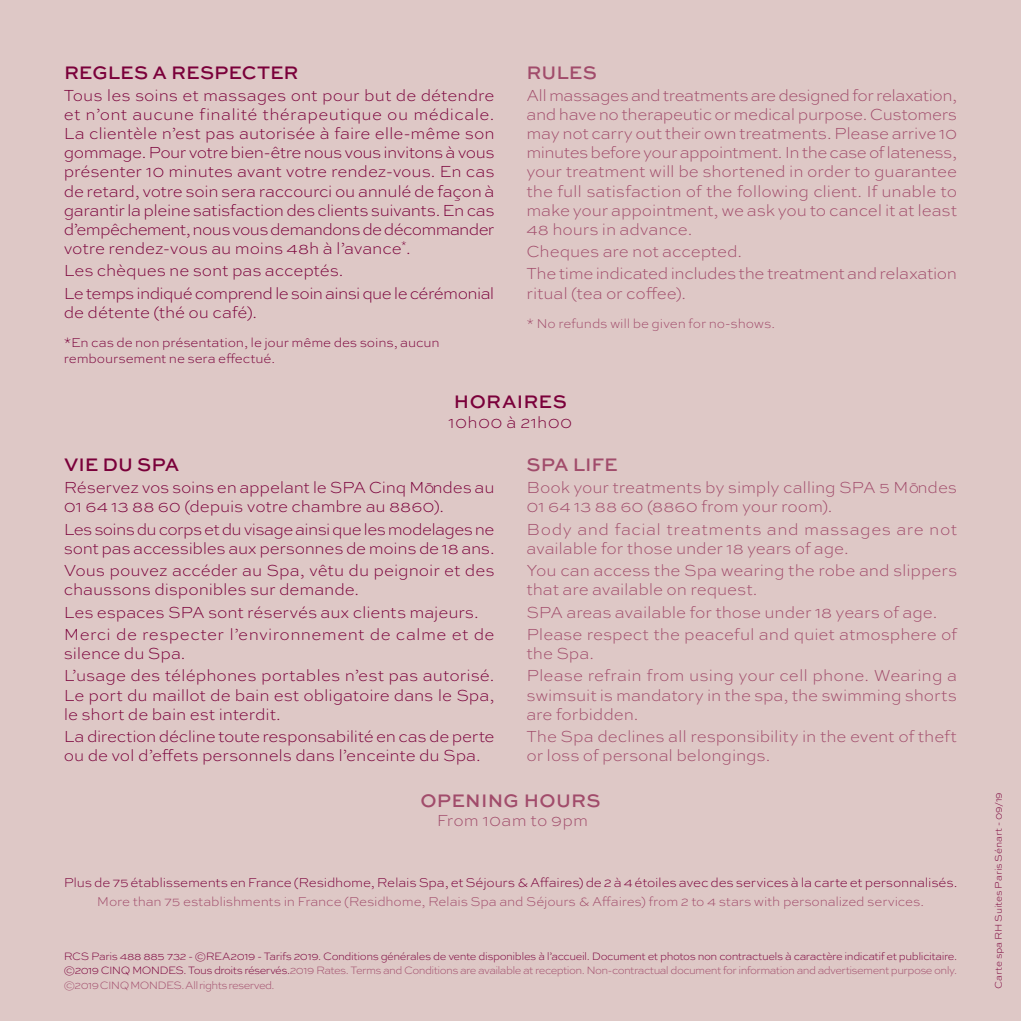
<style>
.page{position:relative;width:1021px;height:1021px;background:#fff}
.page>*{position:absolute;margin:0;border:0;box-sizing:border-box;transform-origin:0 0}
.t1{font:500 19.12px "Sweet Sans";letter-spacing:.005em;color:#7a003a}
.t2{font:500 19.12px "Sweet Sans";letter-spacing:.01em;color:#a14c6b}
.t3{font:300 expanded 16.88px/19.1px "Sweet Sans";letter-spacing:-.005em;color:#a14c6b}
.t4{font:300 expanded 16.88px/19.1px "Sweet Sans";letter-spacing:-.01em;color:#7a003a}
.t5{font:300 expanded 16.88px/19.1px "Sweet Sans";letter-spacing:-.03em;color:#7a003a}
.t6{font:300 expanded 16.88px/22.3px "Sweet Sans";letter-spacing:.01em;color:#7a003a}
.t7{font:300 expanded 16.88px/22.3px "Sweet Sans";letter-spacing:-.035em;color:#7a003a}
.t8{font:300 expanded 16.88px/19.1px "Sweet Sans";letter-spacing:.02em;color:#a14c6b}
.t9{font:300 expanded 16.88px "Sweet Sans";letter-spacing:.02em;color:#7a003a}
.t10{font:300 expanded 13.5px/16.2px "Sweet Sans";letter-spacing:-.01em;color:#7a003a}
.t11{font:300 expanded 13.5px "Sweet Sans";letter-spacing:-.015em;color:#a14c6b}
.t12{font:300 expanded 11.25px/14.8px "Sweet Sans";letter-spacing:-.055em;color:#7a003a;text-align:justify}
.t13{font:300 expanded 10.12px "Sweet Sans";letter-spacing:-.01em;color:#7a003a}
.s1{color:#a14c6b}
</style>
<div class="page">
<div style="left:0;top:0;width:1020px;height:1020px;background:#dec8c6"></div>
<p class="t1" style="left:64px;top:61px;width:236px">REGLES A RESPECTER</p>
<p class="t4" style="left:64px;top:86px;width:432px;text-align:justify">Tous les soins et massages ont pour but de détendre et n’ont aucune finalité thérapeutique ou médicale.<br>La clientèle n’est pas autorisée à faire elle-même son gommage. Pour votre bien-être nous vous invitons à vous présenter 10 minutes avant votre rendez-vous. En cas de retard, votre soin sera raccourci ou annulé de façon à garantir la pleine satisfaction des clients suivants. En cas d’empêchement, nous vous demandons de décommander votre rendez-vous au moins 48h à l’avance<sup>*</sup>.</p>
<p class="t7" style="left:64px;top:260px;width:432px">Les chèques ne sont pas acceptés.<br>Le temps indiqué comprend le soin ainsi que le cérémonial</p>
<p class="t4" style="left:64px;top:303px;width:195px">de détente (thé ou café).</p>
<p class="t10" style="left:64px;top:334px;width:377px">*En cas de non présentation, le jour même des soins, aucun remboursement ne sera effectué.</p>
<p class="t2" style="left:526px;top:61px;width:72px">RULES</p>
<p class="t3" style="left:526px;top:86px;width:432px;text-align:justify">All massages and treatments are designed for relaxation, and have no therapeutic or medical purpose. Customers may not carry out their own treatments. Please arrive 10 minutes before your appointment. In the case of lateness, your treatment will be shortened in order to guarantee the full satisfaction of the following client. If unable to make your appointment, we ask you to cancel it at least 48 hours in advance.</p>
<p class="t3" style="left:526px;top:241px;width:432px;line-height:22.3px">Cheques are not accepted.<br>The time indicated includes the treatment and relaxation</p>
<p class="t3" style="left:526px;top:284px;width:161px">ritual (tea or coffee).</p>
<p class="t11" style="left:526px;top:315px;width:250px">* No refunds will be given for no-shows.</p>
<p class="t1" style="left:454px;top:391px;width:114px">HORAIRES</p>
<p class="t9" style="left:448px;top:412px;width:125px">10h00 à 21h00</p>
<p class="t1" style="left:64px;top:453px;width:117px">VIE DU SPA</p>
<p class="t4" style="left:64px;top:478px;width:432px">Réservez vos soins en appelant le SPA Cinq Mo-ndes au<br>01 64 13 88 60 (depuis votre chambre au 8860).</p>
<p class="t5" style="left:64px;top:520px;width:432px">Les soins du corps et du visage ainsi que les modelages ne sont pas accessibles aux personnes de moins de 18 ans.</p>
<p class="t4" style="left:64px;top:561px;width:432px">Vous pouvez accéder au Spa, vêtu du peignoir et des chaussons disponibles sur demande.</p>
<p class="t6" style="left:64px;top:601px;width:432px">Les espaces SPA sont réservés aux clients majeurs.<br>Merci de respecter l’environnement de calme et de</p>
<p class="t4" style="left:64px;top:643px;width:432px;line-height:22.3px">silence du Spa.<br>L’usage des téléphones portables n’est pas autorisé.</p>
<p class="t4" style="left:64px;top:686px;width:432px">Le port du maillot de bain est obligatoire dans le Spa, le short de bain est interdit.</p>
<p class="t4" style="left:64px;top:727px;width:432px">La direction décline toute responsabilité en cas de perte ou de vol d’effets personnels dans l’enceinte du Spa.</p>
<p class="t2" style="left:526px;top:453px;width:93px">SPA LIFE</p>
<p class="t3" style="left:526px;top:478px;width:432px">Book your treatments by simply calling SPA 5 Mo-ndes<br>01 64 13 88 60 (8860 from your room).</p>
<p class="t8" style="left:526px;top:520px;width:432px">Body and facial treatments and massages are not available for those under 18 years of age.</p>
<p class="t3" style="left:526px;top:561px;width:432px">You can access the Spa wearing the robe and slippers that are available on request.</p>
<p class="t3" style="left:526px;top:601px;width:432px;line-height:22.3px">SPA areas available for those under 18 years of age.<br>Please respect the peaceful and quiet atmosphere of</p>
<p class="t3" style="left:526px;top:643px;width:432px;line-height:22.3px">the Spa.<br>Please refrain from using your cell phone. Wearing a</p>
<p class="t3" style="left:526px;top:686px;width:432px">swimsuit is mandatory in the spa, the swimming shorts are forbidden.</p>
<p class="t3" style="left:526px;top:727px;width:432px">The Spa declines all responsibility in the event of theft or loss of personal belongings.</p>
<p class="t2" style="left:420px;top:789px;width:182px">OPENING HOURS</p>
<p class="t3" style="left:437px;top:811px;width:153px">From 10am to 9pm</p>
<p class="t10" style="left:64px;top:874px;width:895px">Plus de 75 établissements en France (Residhome, Relais Spa, et Séjours &amp; Affaires) de 2 à 4 étoiles avec des services à la carte et personnalisés.</p>
<p class="t11" style="left:97px;top:894px;width:828px">More than 75 establishments in France (Residhome, Relais Spa and Séjours &amp; Affaires) from 2 to 4 stars with personalized services.</p>
<p class="t12" style="left:64px;top:948px;width:894px">RCS Paris 488 885 732 - ©REA2019 - Tarifs 2019. Conditions générales de vente disponibles à l’accueil. Document et photos non contractuels à caractère indicatif et publicitaire. ©2019 CINQ MONDES. Tous droits réservés.<span class="s1">2019 Rates. Terms and Conditions are available at reception. Non-contractual document for information and advertisement purpose only. ©2019 CINQ MONDES. All rights reserved.</span></p>
<p class="t13" style="left:992px;top:989px;width:199px;rotate:-90deg">Carte spa RH Suites Paris Sénart - 09/19</p>
</div>
